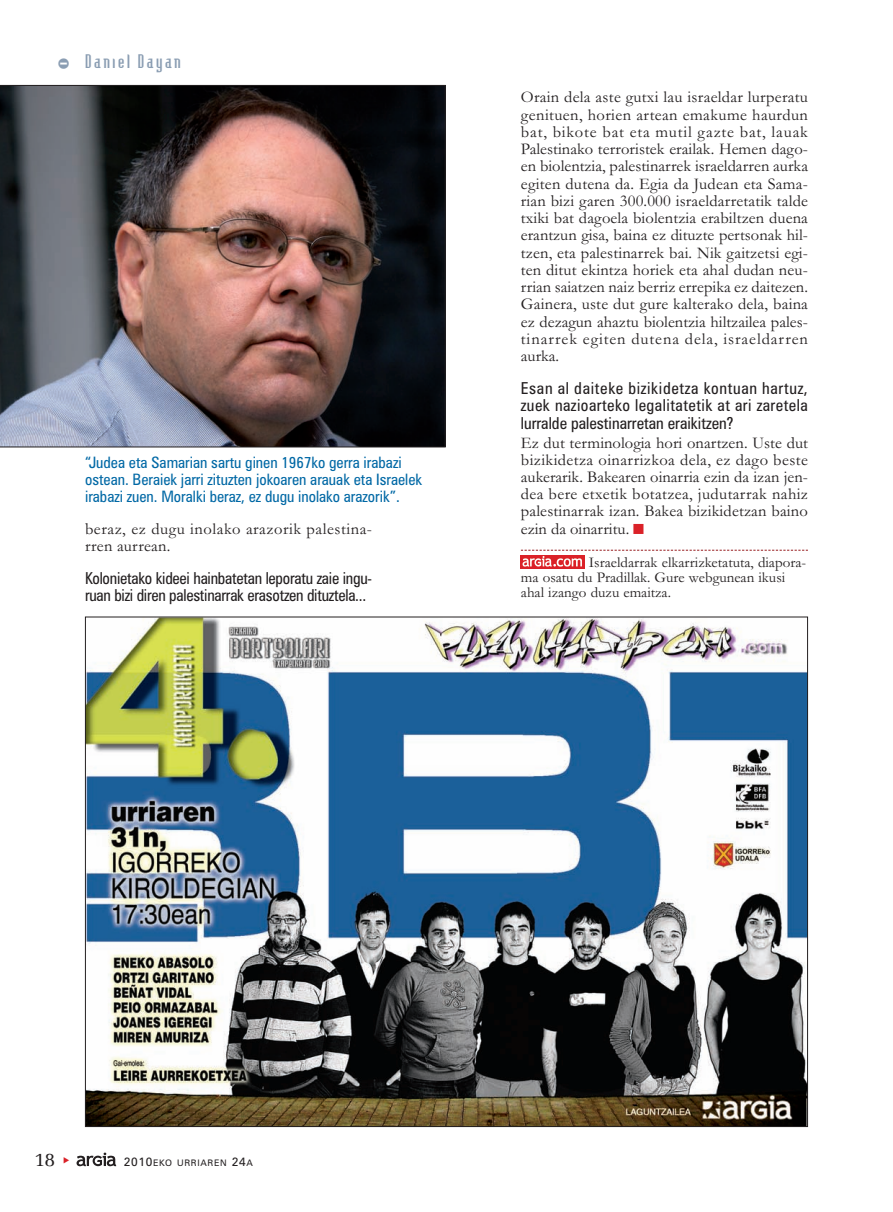
<style>
.page{position:relative;width:893px;height:1212px;background:#fff}
.page>*{position:absolute;margin:0;border:0;box-sizing:border-box;transform-origin:0 0}
.t1{font:19.5px "Memoir";color:#231f20}
.t2{font:18px "Bodiac";letter-spacing:.145em;color:#8b9eb3}
.t3{font:16.5px/17.2px "Garamond";letter-spacing:.03em;color:#231f20;text-align:justify}
.t4{font:condensed 16.5px/17.2px "Zurich BT";letter-spacing:-.015em;color:#231f20}
.t5{font:condensed 15.75px/17.2px "Zurich BT";color:#0068a5}
.t6{font:15px/15px "Garamond";color:#231f20}
.t7{font:9px "Zurich BT";letter-spacing:.075em;color:#231f20}
.s1{font-size:30px}
.s2{color:#da2128}
.s3{font-size:12px}
</style>
<div class="page">
<img style="left:0;top:85px;width:446px;height:362px">
<img style="left:87px;top:619px;width:719px;height:506px">
<img style="left:521px;top:555px;width:64px;height:13px">
<svg style="left:77px;top:1152px;width:39px;height:14px"></svg>
<svg style="left:521px;top:550px;width:287px;height:1px"></svg>
<p class="t2" style="left:57px;top:55px;width:125px"><span class="s1">-</span> Daniel Dayan</p>
<p class="t5" style="left:85px;top:455px;width:339px">“Judea eta Samarian sartu ginen 1967ko gerra irabazi ostean. Beraiek jarri zituzten jokoaren arauak eta Israelek irabazi zuen. Moralki beraz, ez dugu inolako arazorik”.</p>
<p class="t3" style="left:85px;top:522px;width:289px">beraz, ez dugu inolako arazorik palestina&shy;rren aurrean.</p>
<p class="t4" style="left:85px;top:571px;width:288px">Kolonietako kideei hainbatetan leporatu zaie ingu&shy;ruan bizi diren palestinarrak erasotzen dituztela...</p>
<p class="t3" style="left:521px;top:90px;width:289px">Orain dela aste gutxi lau israeldar lurperatu genituen, horien artean emakume haurdun bat, bikote bat eta mutil gazte bat, lauak Palestinako terroristek erailak. Hemen dago&shy;en biolentzia, palestinarrek israeldarren aurka egiten dutena da. Egia da Judean eta Sama&shy;rian bizi garen 300.000 israeldarretatik talde txiki bat dagoela biolentzia erabiltzen duena erantzun gisa, baina ez dituzte pertsonak hil&shy;tzen, eta palestinarrek bai. Nik gaitzetsi egi&shy;ten ditut ekintza horiek eta ahal dudan neu&shy;rrian saiatzen naiz berriz errepika ez daitezen.<br>Gainera, uste dut gure kalterako dela, baina ez dezagun ahaztu biolentzia hiltzailea pales&shy;tinarrek egiten dutena dela, israeldarren aurka.</p>
<p class="t4" style="left:521px;top:381px;width:288px;text-align:justify">Esan al daiteke bizikidetza kontuan hartuz, zuek nazioarteko legalitatetik at ari zaretela lurralde palestinarretan eraikitzen?</p>
<p class="t3" style="left:521px;top:436px;width:289px">Ez dut terminologia hori onartzen. Uste dut bizikidetza oinarrizkoa dela, ez dago beste aukerarik. Bakearen oinarria ezin da izan jen&shy;dea bere etxetik botatzea, judutarrak nahiz palestinarrak izan. Bakea bizikidetzan baino ezin da oinarritu. <span class="s2">■</span></p>
<p class="t6" style="left:521px;top:557px;width:287px;text-indent:68px">Israeldarrak elkarrizketatuta, diapora&shy;ma osatu du Pradillak. Gure webgunean ikusi ahal izango duzu emaitza.</p>
<p class="t1" style="left:35px;top:1151px;width:22px">18</p>
<p class="t7" style="left:124px;top:1160px;width:130px"><span class="s3">2010</span>EKO URRIAREN <span class="s3">24</span>A</p>
</div>
